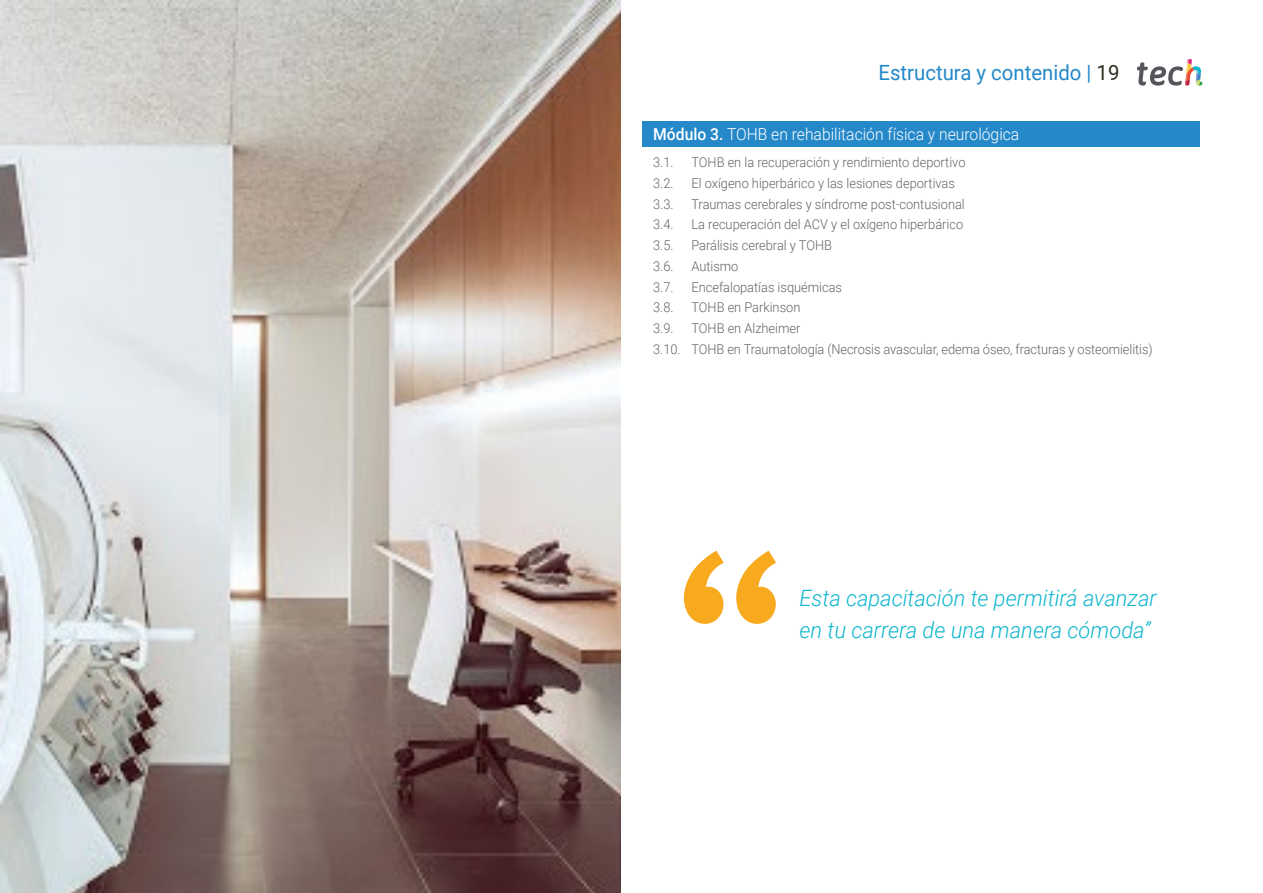
<style>
.page{position:relative;width:1263px;height:893px;background:#fff}
.page>*{position:absolute;margin:0;border:0;box-sizing:border-box;transform-origin:0 0}
.t1{font:italic 300 22.5px/31.5px "Roboto";color:#0fb6cf}
.t2{font:21px "Roboto";color:#2488c9}
.t3{font:300 16.5px "Roboto";color:#fff;scale:.95 1}
.t4{font:300 13.5px/20.7px "Roboto";color:#61646a;scale:.95 1}
.s1{color:#312e20}
.s2{font-weight:500}
</style>
<div class="page">
<svg style="left:684px;top:551px;width:92px;height:73px"></svg>
<img style="left:0;top:0;width:621px;height:893px">
<div style="left:642px;top:121px;width:557px;height:25px;background:#2488c9"></div>
<svg style="left:1137px;top:59px;width:65px;height:27px"></svg>
<h2 class="t2" style="left:878px;top:57px;width:242px">Estructura y contenido | <span class="s1">19</span></h2>
<p class="t3" style="left:653px;top:123px;width:387px"><span class="s2">Módulo 3.</span> TOHB en rehabilitación física y neurológica</p>
<p class="t4" style="left:653px;top:151px;width:23px">3.1.</p>
<p class="t4" style="left:691px;top:151px;width:290px">TOHB en la recuperación y rendimiento deportivo</p>
<p class="t4" style="left:653px;top:172px;width:23px">3.2.</p>
<p class="t4" style="left:691px;top:172px;width:279px">El oxígeno hiperbárico y las lesiones deportivas</p>
<p class="t4" style="left:653px;top:193px;width:23px">3.3.</p>
<p class="t4" style="left:691px;top:193px;width:289px">Traumas cerebrales y síndrome post-contusional</p>
<p class="t4" style="left:653px;top:214px;width:23px">3.4.</p>
<p class="t4" style="left:691px;top:214px;width:288px">La recuperación del ACV y el oxígeno hiperbárico</p>
<p class="t4" style="left:653px;top:234px;width:23px">3.5.</p>
<p class="t4" style="left:691px;top:234px;width:149px">Parálisis cerebral y TOHB</p>
<p class="t4" style="left:653px;top:255px;width:23px">3.6.</p>
<p class="t4" style="left:691px;top:255px;width:51px">Autismo</p>
<p class="t4" style="left:653px;top:276px;width:23px">3.7.</p>
<p class="t4" style="left:691px;top:276px;width:160px">Encefalopatías isquémicas</p>
<p class="t4" style="left:653px;top:297px;width:23px">3.8.</p>
<p class="t4" style="left:691px;top:297px;width:116px">TOHB en Parkinson</p>
<p class="t4" style="left:653px;top:317px;width:23px">3.9.</p>
<p class="t4" style="left:653px;top:317px;width:527px;text-indent:38px">TOHB en Alzheimer<br>3.10. TOHB en Traumatología (Necrosis avascular, edema óseo, fracturas y osteomielitis)</p>
<h1 class="t1" style="left:799px;top:582px;width:359px">Esta capacitación te permitirá avanzar en tu carrera de una manera cómoda”</h1>
</div>
